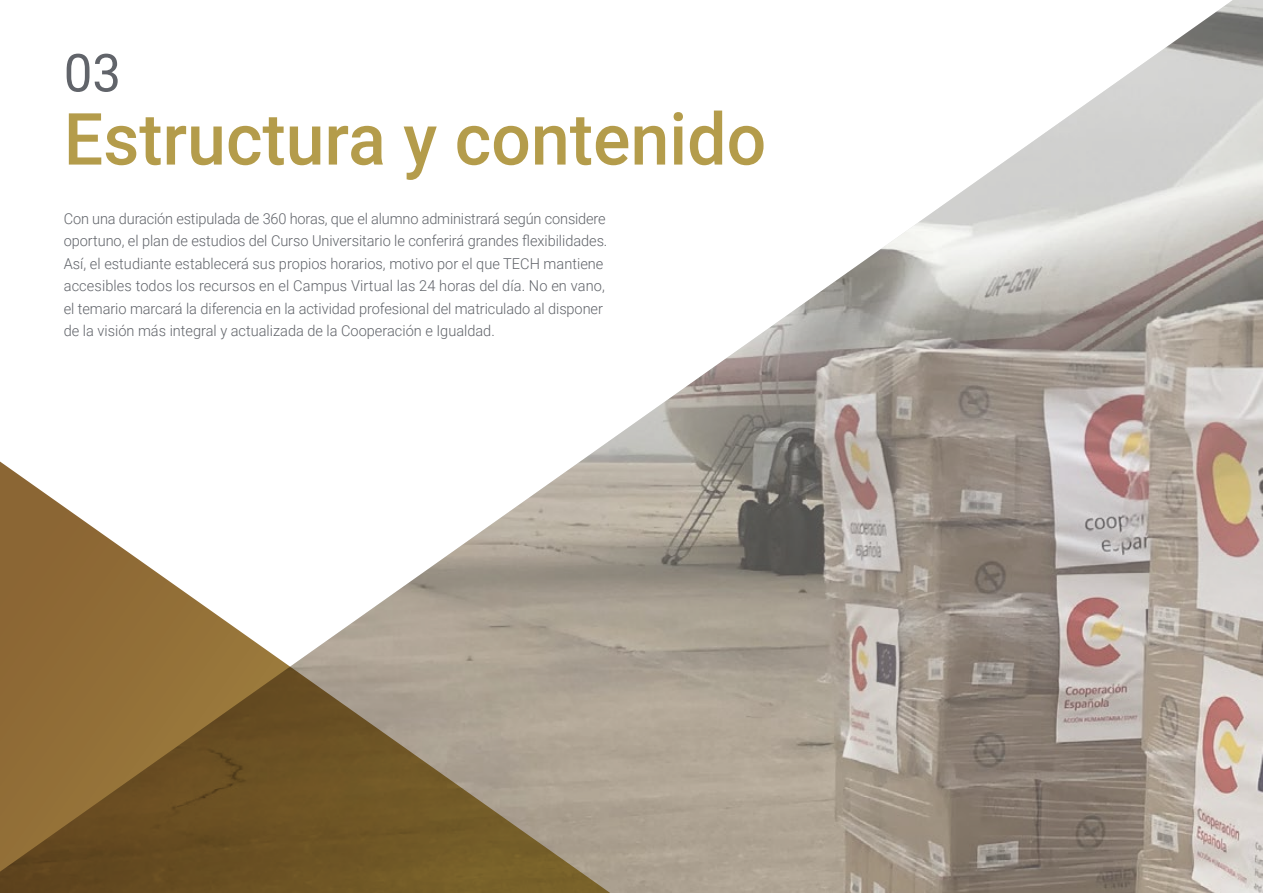
<style>
.page{position:relative;width:1263px;height:893px;background:#fff}
.page>*{position:absolute;margin:0;border:0;box-sizing:border-box;transform-origin:0 0}
.t1{font:500 72px "Roboto";color:#b49c4b}
.t2{font:52.5px "Roboto";color:#61646a}
.t3{font:300 15px/22.5px "Roboto";letter-spacing:-.005em;color:#61646a}
</style>
<div class="page">
<img style="left:602px;top:0;width:661px;height:893px">
<svg style="left:0;top:446px;width:640px;height:447px"></svg>
<h2 class="t2" style="left:64px;top:36px;width:59px">03</h2>
<h1 class="t1" style="left:64px;top:89px;width:704px">Estructura y contenido</h1>
<p class="t3" style="left:64px;top:207px;width:545px">Con una duración estipulada de 360 horas, que el alumno administrará según considere oportuno, el plan de estudios del Curso Universitario le conferirá grandes flexibilidades.<br>Así, el estudiante establecerá sus propios horarios, motivo por el que TECH mantiene accesibles todos los recursos en el Campus Virtual las 24 horas del día. No en vano, el temario marcará la diferencia en la actividad profesional del matriculado al disponer de la visión más integral y actualizada de la Cooperación e Igualdad.</p>
</div>
